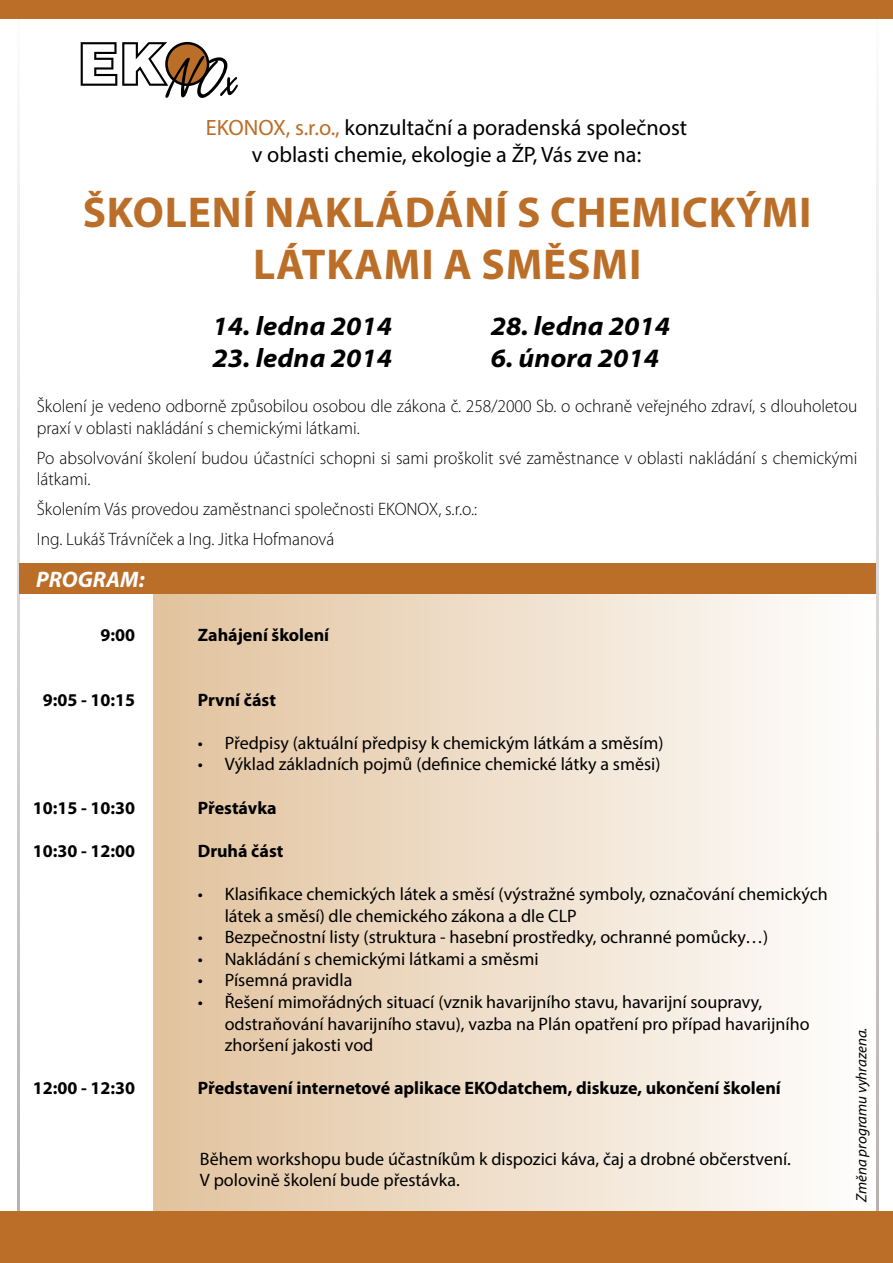
<style>
.page{position:relative;width:893px;height:1263px;background:#fff}
.page>*{position:absolute;margin:0;border:0;box-sizing:border-box;transform-origin:0 0}
.t1{font:700 43.35px/52.1px "Myriad Pro";letter-spacing:.02em;color:#bb6e28;text-align:center}
.t2{font:italic 700 semi-expanded 26.55px "Myriad Pro";color:#000}
.t3{font:italic 700 22.5px "Myriad Pro";color:#fff}
.t4{font:22.2px/26.7px "Myriad Pro";color:#000;text-align:center}
.t5{font:18px/21.6px "Myriad Pro";color:#000}
.t6{font:300 18px/21.6px "Myriad Pro";color:#000}
.t7{font:700 18px "Myriad Pro";color:#000}
.t8{font:italic 15px "Myriad Pro";color:#000}
.s1{color:#bb6e28}
</style>
<div class="page">
<div style="left:153px;top:587px;width:719px;height:640px;background:linear-gradient(to right,#e1c29d,#fefefe)"></div>
<hr style="left:17px;top:0;width:3px;height:1263px;background:#b1aca8">
<hr style="left:876px;top:0;width:3px;height:1263px;background:#b1aca8">
<div style="left:0;top:0;width:893px;height:18px;background:#bb6e28"></div>
<svg style="left:81px;top:42px;width:157px;height:56px"></svg>
<div style="left:20px;top:564px;width:856px;height:30px;background:#bb6e28"></div>
<div style="left:0;top:1211px;width:893px;height:52px;background:#bb6e28"></div>
<p class="t4" style="left:206px;top:114px;width:483px"><span class="s1">EKONOX, s.r.o.,</span> konzultační a poradenská společnost v oblasti chemie, ekologie a ŽP, Vás zve na:</p>
<h1 class="t1" style="left:83px;top:185px;width:730px">Školení NAKLÁDÁNÍ S CHEMICKÝMI<br>LÁTKAMI A SMĚSMI</h1>
<h2 class="t2" style="left:213px;top:309px;width:181px">14. ledna 2014</h2>
<h2 class="t2" style="left:213px;top:341px;width:181px">23. ledna 2014</h2>
<h2 class="t2" style="left:491px;top:309px;width:181px">28. ledna 2014</h2>
<h2 class="t2" style="left:491px;top:341px;width:170px">6. února 2014</h2>
<p class="t6" style="left:37px;top:395px;width:822px">Školení je vedeno odborně způsobilou osobou dle zákona č. 258/2000 Sb. o ochraně veřejného zdraví, s dlouholetou praxí v oblasti nakládání s chemickými látkami.</p>
<p class="t6" style="left:37px;top:447px;width:822px">Po absolvování školení budou účastníci schopni si sami proškolit své zaměstnance v oblasti nakládání s chemickými látkami.</p>
<p class="t6" style="left:37px;top:494px;width:442px;line-height:30.2px">Školením Vás provedou zaměstnanci společnosti EKONOX, s.r.o.:<br>Ing. Lukáš Trávníček a Ing. Jitka Hofmanová</p>
<p class="t3" style="left:36px;top:565px;width:110px">PROGRAM:</p>
<p class="t7" style="left:100px;top:623px;width:36px">9:00</p>
<p class="t7" style="left:43px;top:688px;width:94px">9:05 - 10:15</p>
<p class="t7" style="left:33px;top:796px;width:104px">10:15 - 10:30</p>
<p class="t7" style="left:33px;top:839px;width:104px">10:30 - 12:00</p>
<p class="t7" style="left:33px;top:1076px;width:104px">12:00 - 12:30</p>
<p class="t7" style="left:198px;top:623px;width:133px">Zahájení školení</p>
<p class="t7" style="left:198px;top:688px;width:80px">První část</p>
<p class="t5" style="left:198px;top:732px;width:467px">• Předpisy (aktuální předpisy k chemickým látkám a směsím)</p>
<p class="t5" style="left:198px;top:753px;width:464px">• Výklad základních pojmů (definice chemické látky a směsi)</p>
<p class="t7" style="left:198px;top:796px;width:81px">Přestávka</p>
<p class="t7" style="left:198px;top:839px;width:87px">Druhá část</p>
<p class="t5" style="left:225px;top:883px;width:605px;text-indent:-27px">• Klasifikace chemických látek a směsí (výstražné symboly, označování chemických látek a směsí) dle chemického zákona a dle CLP</p>
<p class="t5" style="left:198px;top:926px;width:572px">• Bezpečnostní listy (struktura - hasební prostředky, ochranné pomůcky…)</p>
<p class="t5" style="left:198px;top:948px;width:342px">• Nakládání s chemickými látkami a směsmi</p>
<p class="t5" style="left:198px;top:969px;width:156px">• Písemná pravidla</p>
<p class="t5" style="left:225px;top:991px;width:586px;text-indent:-27px">• Řešení mimořádných situací (vznik havarijního stavu, havarijní soupravy, odstraňování havarijního stavu), vazba na Plán opatření pro případ havarijního zhoršení jakosti vod</p>
<p class="t7" style="left:198px;top:1076px;width:279px">Představení internetové aplikace EKO</p>
<p class="t7" style="left:498px;top:1076px;width:285px">datchem, diskuze, ukončení školení</p>
<p class="t5" style="left:200px;top:1147px;width:593px">Během workshopu bude účastníkům k dispozici káva, čaj a drobné občerstvení.<br>V polovině školení bude přestávka.</p>
<p class="t8" style="left:852px;top:1202px;width:176px;rotate:-90deg">Změna programu vyhrazena.</p>
</div>
